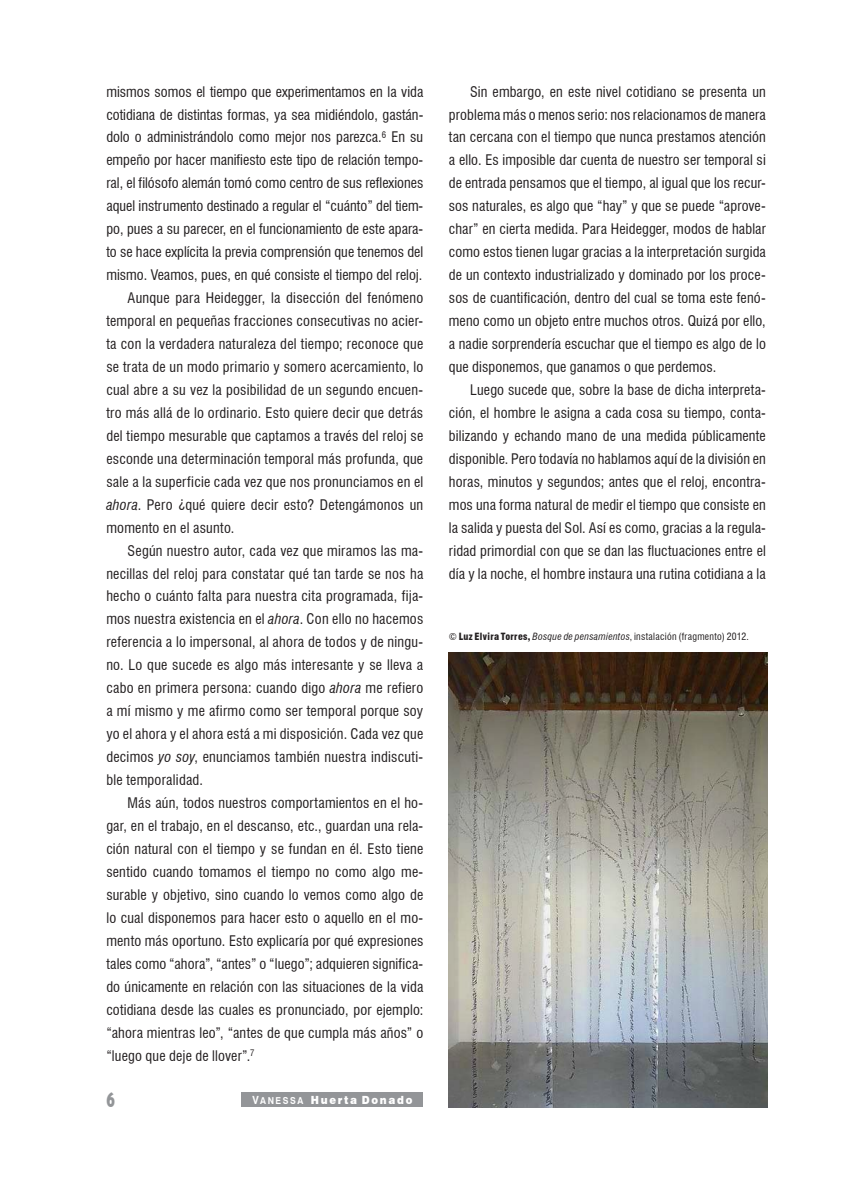
<style>
.page{position:relative;width:851px;height:1191px;background:#fff}
.page>*{position:absolute;margin:0;border:0;box-sizing:border-box;transform-origin:0 0}
.t1{font:700 condensed 21px "Humanist 521 BT Xtra";color:#939598;scale:.75 1}
.t2{font:condensed 14.25px/23px "Swiss 721 BT";letter-spacing:.01em;color:#231f20;text-align:justify}
.t3{font:900 11.25px "Swiss 721 BT";letter-spacing:.17em;color:#fff;scale:.9 1}
.t4{font:condensed 9.75px "Swiss 721 BT";letter-spacing:.03em;color:#231f20}
.s1{font-style:italic}
.s2{font-weight:700}
.s3{font-weight:700;font-size:9.6px}
.s4{font-weight:900}
</style>
<div class="page">
<div style="left:241px;top:1092px;width:182px;height:14px;background:#939598"></div>
<img style="left:449px;top:653px;width:318px;height:454px">
<p class="t2" style="left:106px;top:80px;width:318px">mismos somos el tiempo que experimentamos en la vida</p>
<p class="t2" style="left:106px;top:103px;width:318px">cotidiana de distintas formas, ya sea midiéndolo, gastán-</p>
<p class="t2" style="left:106px;top:126px;width:318px">dolo o administrándolo como mejor nos parezca.<sup>6</sup> En su</p>
<p class="t2" style="left:106px;top:149px;width:318px">empeño por hacer manifiesto este tipo de relación tempo-</p>
<p class="t2" style="left:106px;top:172px;width:318px">ral, el filósofo alemán tomó como centro de sus reflexiones</p>
<p class="t2" style="left:106px;top:195px;width:318px">aquel instrumento destinado a regular el “cuánto” del tiem-</p>
<p class="t2" style="left:106px;top:218px;width:318px">po, pues a su parecer, en el funcionamiento de este apara-</p>
<p class="t2" style="left:106px;top:240px;width:318px">to se hace explícita la previa comprensión que tenemos del</p>
<p class="t2" style="left:106px;top:263px;width:317px">mismo. Veamos, pues, en qué consiste el tiempo del reloj.</p>
<p class="t2" style="left:128px;top:286px;width:297px">Aunque para Heidegger, la disección del fenómeno</p>
<p class="t2" style="left:106px;top:309px;width:318px">temporal en pequeñas fracciones consecutivas no acier-</p>
<p class="t2" style="left:106px;top:332px;width:318px">ta con la verdadera naturaleza del tiempo; reconoce que</p>
<p class="t2" style="left:106px;top:355px;width:318px">se trata de un modo primario y somero acercamiento, lo</p>
<p class="t2" style="left:106px;top:378px;width:318px">cual abre a su vez la posibilidad de un segundo encuen-</p>
<p class="t2" style="left:106px;top:401px;width:318px">tro más allá de lo ordinario. Esto quiere decir que detrás</p>
<p class="t2" style="left:106px;top:424px;width:318px">del tiempo mesurable que captamos a través del reloj se</p>
<p class="t2" style="left:106px;top:447px;width:318px">esconde una determinación temporal más profunda, que</p>
<p class="t2" style="left:106px;top:470px;width:318px">sale a la superficie cada vez que nos pronunciamos en el</p>
<p class="t2" style="left:106px;top:493px;width:318px"><span class="s1">ahora</span>. Pero ¿qué quiere decir esto? Detengámonos un</p>
<p class="t2" style="left:106px;top:516px;width:130px">momento en el asunto.</p>
<p class="t2" style="left:128px;top:539px;width:297px">Según nuestro autor, cada vez que miramos las ma-</p>
<p class="t2" style="left:106px;top:562px;width:318px">necillas del reloj para constatar qué tan tarde se nos ha</p>
<p class="t2" style="left:106px;top:585px;width:318px">hecho o cuánto falta para nuestra cita programada, fija-</p>
<p class="t2" style="left:106px;top:608px;width:318px">mos nuestra existencia en el <span class="s1">ahora</span>. Con ello no hacemos</p>
<p class="t2" style="left:106px;top:631px;width:318px">referencia a lo impersonal, al ahora de todos y de ningu-</p>
<p class="t2" style="left:106px;top:653px;width:318px">no. Lo que sucede es algo más interesante y se lleva a</p>
<p class="t2" style="left:106px;top:676px;width:318px">cabo en primera persona: cuando digo <span class="s1">ahora</span> me refiero</p>
<p class="t2" style="left:106px;top:699px;width:318px">a mí mismo y me afirmo como ser temporal porque soy</p>
<p class="t2" style="left:106px;top:722px;width:318px">yo el ahora y el ahora está a mi disposición. Cada vez que</p>
<p class="t2" style="left:106px;top:745px;width:318px">decimos <span class="s1">yo soy</span>, enunciamos también nuestra indiscuti-</p>
<p class="t2" style="left:106px;top:768px;width:98px">ble temporalidad.</p>
<p class="t2" style="left:128px;top:791px;width:297px">Más aún, todos nuestros comportamientos en el ho-</p>
<p class="t2" style="left:106px;top:814px;width:318px">gar, en el trabajo, en el descanso, etc., guardan una rela-</p>
<p class="t2" style="left:106px;top:837px;width:318px">ción natural con el tiempo y se fundan en él. Esto tiene</p>
<p class="t2" style="left:106px;top:860px;width:318px">sentido cuando tomamos el tiempo no como algo me-</p>
<p class="t2" style="left:106px;top:883px;width:318px">surable y objetivo, sino cuando lo vemos como algo de</p>
<p class="t2" style="left:106px;top:906px;width:318px">lo cual disponemos para hacer esto o aquello en el mo-</p>
<p class="t2" style="left:106px;top:929px;width:318px">mento más oportuno. Esto explicaría por qué expresiones</p>
<p class="t2" style="left:106px;top:952px;width:318px">tales como “ahora”, “antes” o “luego”; adquieren significa-</p>
<p class="t2" style="left:106px;top:975px;width:318px">do únicamente en relación con las situaciones de la vida</p>
<p class="t2" style="left:106px;top:998px;width:318px">cotidiana desde las cuales es pronunciado, por ejemplo:</p>
<p class="t2" style="left:106px;top:1021px;width:318px">“ahora mientras leo”, “antes de que cumpla más años” o</p>
<p class="t2" style="left:106px;top:1043px;width:150px">“luego que deje de llover”.<sup>7</sup></p>
<h1 class="t1" style="left:106px;top:1086px;width:13px">6</h1>
<p class="t3" style="left:252px;top:1092px;width:179px"><span class="s2">V</span><span class="s3">ANESSA</span> Huerta Donado</p>
<p class="t2" style="left:449px;top:80px;width:318px;text-indent:21px">Sin embargo, en este nivel cotidiano se presenta un problema más o menos serio: nos relacionamos de manera tan cercana con el tiempo que nunca prestamos atención a ello. Es imposible dar cuenta de nuestro ser temporal si de entrada pensamos que el tiempo, al igual que los recur&shy;sos naturales, es algo que “hay” y que se puede “aprove&shy;char” en cierta medida. Para Heidegger, modos de hablar como estos tienen lugar gracias a la interpretación surgida de un contexto industrializado y dominado por los proce&shy;sos de cuantificación, dentro del cual se toma este fenó&shy;meno como un objeto entre muchos otros. Quizá por ello, a nadie sorprendería escuchar que el tiempo es algo de lo que disponemos, que ganamos o que perdemos.</p>
<p class="t2" style="left:449px;top:378px;width:318px;text-indent:21px">Luego sucede que, sobre la base de dicha interpreta&shy;ción, el hombre le asigna a cada cosa su tiempo, conta&shy;bilizando y echando mano de una medida públicamente disponible. Pero todavía no hablamos aquí de la división en horas, minutos y segundos; antes que el reloj, encontra&shy;mos una forma natural de medir el tiempo que consiste en la salida y puesta del Sol. Así es como, gracias a la regula&shy;ridad primordial con que se dan las fluctuaciones entre el día y la noche, el hombre instaura una rutina cotidiana a la</p>
<p class="t4" style="left:449px;top:630px;width:301px">© <span class="s4">Luz Elvira Torres,</span> <span class="s1">Bosque de pensamientos</span>, instalación (fragmento) 2012.</p>
</div>
